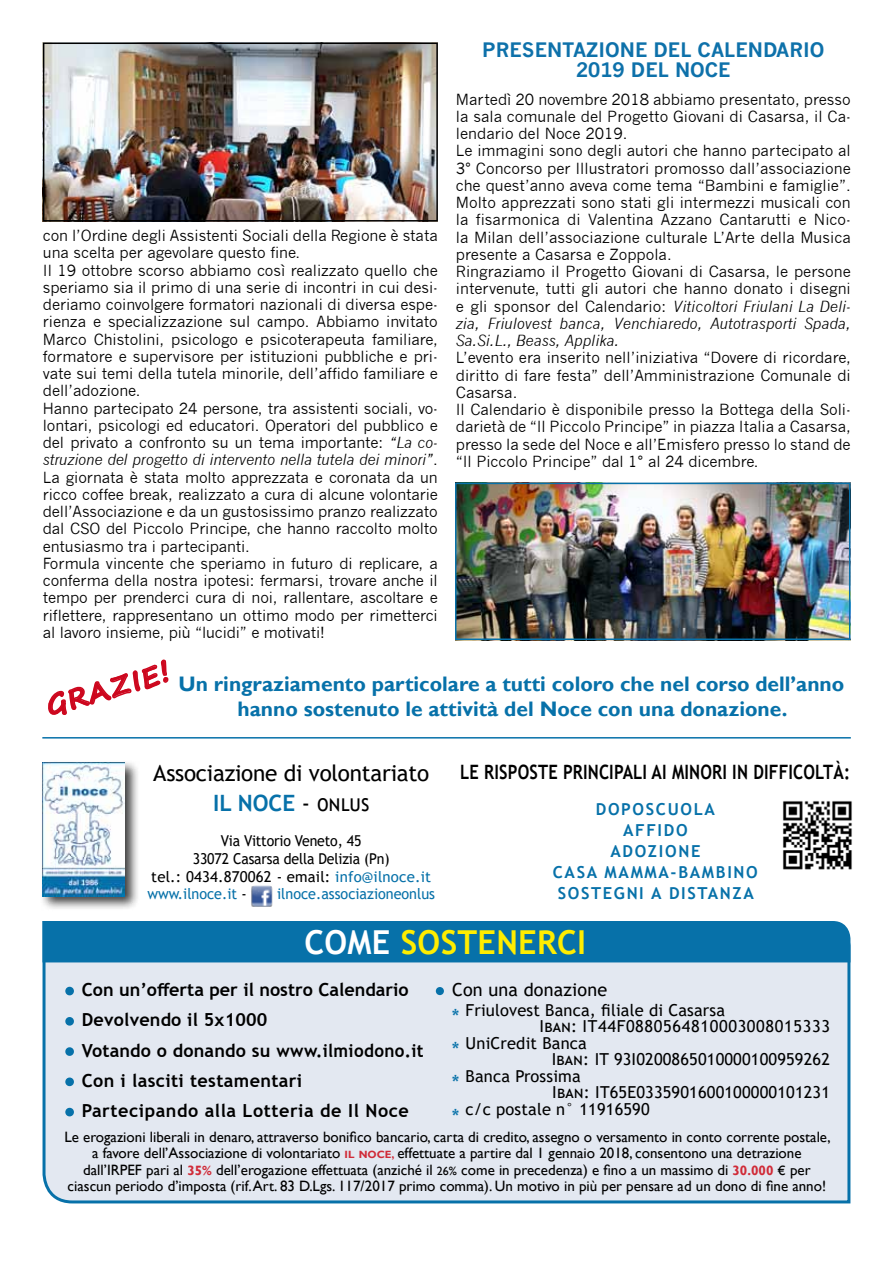
<style>
.page{position:relative;width:893px;height:1263px;background:#fff}
.page>*{position:absolute;margin:0;border:0;box-sizing:border-box;transform-origin:0 0}
.t1{font:700 33px "Trebuchet MS";letter-spacing:.01em;color:#ffed00}
.t2{font:700 27px "Segoe Print";color:#cd071e}
.t3{font:22.5px "Trebuchet MS";letter-spacing:-.01em;color:#000}
.t4{font:700 22.5px "Trebuchet MS";color:#0771a9}
.t5{font:700 21px "Gill Sans";color:#0771a9}
.t6{font:21px/33px "Trebuchet MS";color:#0771a9;text-align:justify}
.t7{font:700 19.8px "Trebuchet MS";letter-spacing:.01em;color:#000;scale:.83 1}
.t8{font:700 19.5px/19.5px "News Gothic";color:#0e71aa;text-align:center}
.t9{font:700 18px "Trebuchet MS";letter-spacing:.02em;color:#000}
.t10{font:700 18px "Trebuchet MS";color:#000}
.t11{font:18px "Trebuchet MS";letter-spacing:.01em;color:#000}
.t12{font:16.5px "Trebuchet MS";letter-spacing:.01em;color:#000}
.t13{font:700 16.5px/21px "Trebuchet MS";letter-spacing:.1em;color:#0771a9;text-align:center}
.t14{font:16.5px "Trebuchet MS";letter-spacing:.04em;color:#000}
.t15{font:15px/17.2px "News Gothic";letter-spacing:-.005em;color:#000}
.t16{font:15px/16.5px "Gill Sans";color:#000;text-align:center}
.t17{font:15px "Trebuchet MS";letter-spacing:-.01em;color:#000;scale:.94 1}
.t18{font:15px "Trebuchet MS";color:#0771a9;scale:.96 1}
.t19{font:15px "Trebuchet MS";letter-spacing:.01em;color:#000}
.s1{font-style:italic}
.s2{font-size:30px}
.s3{color:#0771a9}
.s4{color:#000}
.s5{color:#fff}
.s6{font-weight:700;font-size:10.5px;color:#d02b38}
.s7{color:#d02b38}
.s8{font-weight:700;font-size:13.5px;color:#d02b38}
.s9{font-size:12px}
.s10{font-size:13.5px}
</style>
<div class="page">
<div style="left:42px;top:921px;width:809px;height:283px;background:#e3e8f1"></div>
<svg style="left:434px;top:984px;width:12px;height:13px"></svg>
<svg style="left:63px;top:984px;width:13px;height:13px"></svg>
<svg style="left:63px;top:1014px;width:13px;height:13px"></svg>
<svg style="left:63px;top:1045px;width:13px;height:13px"></svg>
<svg style="left:63px;top:1075px;width:13px;height:13px"></svg>
<svg style="left:63px;top:1105px;width:13px;height:13px"></svg>
<div style="left:43px;top:921px;width:807px;height:41px;background:#0771a9"></div>
<img style="left:782px;top:801px;width:70px;height:69px">
<div style="left:40px;top:759px;width:100px;height:153px;background:#000;opacity:.75"></div>
<img style="left:43px;top:762px;width:82px;height:134px">
<img style="left:251px;top:885px;width:21px;height:21px">
<img style="left:458px;top:486px;width:389px;height:151px">
<div style="left:455px;top:483px;width:395px;height:157px;border:2px solid #0771a9"></div>
<svg style="left:48px;top:659px;width:121px;height:56px"></svg>
<hr style="left:42px;top:737px;width:809px;height:1px;background:#0771a9">
<img style="left:46px;top:46px;width:389px;height:173px">
<div style="left:43px;top:43px;width:395px;height:179px;border:2px solid #000"></div>
<p class="t15" style="left:43px;top:227px;width:397px">con l’Ordine degli Assistenti Sociali della Regione è stata una scelta per agevolare questo fine.<br>Il 19 ottobre scorso abbiamo così realizzato quello che speriamo sia il primo di una serie di incontri in cui desi&shy;deriamo coinvolgere formatori nazionali di diversa espe&shy;rienza e specializzazione sul campo. Abbiamo invitato Marco Chistolini, psicologo e psicoterapeuta familiare, formatore e supervisore per istituzioni pubbliche e pri&shy;vate sui temi della tutela minorile, dell’affido familiare e dell’adozione.<br>Hanno partecipato 24 persone, tra assistenti sociali, vo&shy;lontari, psicologi ed educatori. Operatori del pubblico e del privato a confronto su un tema importante: <span class="s1">“La co&shy;struzione del progetto di intervento nella tutela dei minori”</span>.<br>La giornata è stata molto apprezzata e coronata da un ricco coffee break, realizzato a cura di alcune volontarie dell’Associazione e da un gustosissimo pranzo realizzato dal Cso del Piccolo Principe, che hanno raccolto molto entusiasmo tra i partecipanti.<br>Formula vincente che speriamo in futuro di replicare, a conferma della nostra ipotesi: fermarsi, trovare anche il tempo per prenderci cura di noi, rallentare, ascoltare e riflettere, rappresentano un ottimo modo per rimetterci al lavoro insieme, più “lucidi” e motivati!</p>
<h3 class="t8" style="left:482px;top:40px;width:344px">PRESENTAZIONE DEL CALENDARIO<br>2019 DEL NOCE</h3>
<p class="t15" style="left:456px;top:91px;width:396px">Martedì 20 novembre 2018 abbiamo presentato, presso la sala comunale del Progetto Giovani di Casarsa, il Ca&shy;lendario del Noce 2019.<br>Le immagini sono degli autori che hanno partecipato al 3° Concorso per Illustratori promosso dall’associazione che quest’anno aveva come tema “Bambini e famiglie”.<br>Molto apprezzati sono stati gli intermezzi musicali con la fisarmonica di Valentina Azzano Cantarutti e Nico&shy;la Milan dell’associazione culturale L’Arte della Musica presente a Casarsa e Zoppola.<br>Ringraziamo il Progetto Giovani di Casarsa, le persone intervenute, tutti gli autori che hanno donato i disegni e gli sponsor del Calendario: <span class="s1">Viticoltori Friulani La Deli&shy;zia, Friulovest banca, Venchiaredo, Autotrasporti Spada, Sa.Si.L., Beass, Applika.</span></p>
<p class="t15" style="left:456px;top:349px;width:396px">L’evento era inserito nell’iniziativa “Dovere di ricordare, diritto di fare festa” dell’Amministrazione Comunale di Casarsa.<br>Il Calendario è disponibile presso la Bottega della Soli&shy;darietà de “Il Piccolo Principe” in piazza Italia a Casarsa, presso la sede del Noce e all’Emisfero presso lo stand de “Il Piccolo Principe” dal 1° al 24 dicembre.</p>
<h2 class="t2" style="left:40px;top:683px;width:129px;rotate:-16deg">GRAZIE <span class="s2">!</span></h2>
<h3 class="t5" style="left:179px;top:671px;width:667px">Un ringraziamento particolare a tutti coloro che nel corso dell’anno</h3>
<h3 class="t5" style="left:238px;top:696px;width:551px">hanno sostenuto le attività del Noce con una donazione.</h3>
<h3 class="t3" style="left:153px;top:759px;width:277px">Associazione di volontariato</h3>
<h3 class="t4" style="left:213px;top:789px;width:55px">Il Noce</h3>
<h3 class="t3" style="left:302px;top:789px;width:69px">- onlus</h3>
<p class="t17" style="left:221px;top:832px;width:151px">Via Vittorio Veneto, 45</p>
<p class="t17" style="left:193px;top:849px;width:211px">33072 Casarsa della Delizia (Pn)</p>
<p class="t19" style="left:151px;top:867px;width:281px">tel.: 0434.870062 - email: <span class="s3">info@ilnoce.it</span></p>
<p class="t18" style="left:147px;top:885px;width:105px">www.ilnoce.it <span class="s4">-</span></p>
<p class="t18" style="left:277px;top:885px;width:166px">ilnoce.associazioneonlus</p>
<h3 class="t7" style="left:460px;top:760px;width:471px">LE RISPOSTE PRINCIPALI AI MINORI IN DIFFICOLTÀ:</h3>
<p class="t13" style="left:553px;top:799px;width:206px">DOPOSCUOLA<br>AFFIDO<br>ADOZIONE<br>CASA MAMMA-BAMBINO<br>SOSTEGNI A DISTANZA</p>
<h1 class="t1" style="left:304px;top:921px;width:283px"><span class="s5">COME</span> SOSTENERCI</h1>
<p class="t10" style="left:65px;top:978px;width:345px"><span class="s3">•</span> Con un’offerta per il nostro Calendario</p>
<p class="t9" style="left:65px;top:1009px;width:204px"><span class="s3">•</span> Devolvendo il 5x1000</p>
<p class="t9" style="left:65px;top:1039px;width:360px"><span class="s3">•</span> Votando o donando su www.ilmiodono.it</p>
<p class="t9" style="left:65px;top:1069px;width:239px"><span class="s3">•</span> Con i lasciti testamentari</p>
<p class="t9" style="left:65px;top:1099px;width:345px"><span class="s3">•</span> Partecipando alla Lotteria de Il Noce</p>
<p class="t11" style="left:435px;top:978px;width:174px"><span class="s3">•</span> Con una donazione</p>
<p class="t12" style="left:466px;top:999px;width:261px">Friulovest Banca, filiale di Casarsa</p>
<p class="t14" style="left:540px;top:1016px;width:292px">Iban: IT44F0880564810003008015333</p>
<p class="t12" style="left:466px;top:1032px;width:123px">UniCredit Banca</p>
<p class="t12" style="left:552px;top:1049px;width:280px">Iban: IT 93I0200865010000100959262</p>
<p class="t12" style="left:466px;top:1065px;width:117px">Banca Prossima</p>
<p class="t12" style="left:552px;top:1082px;width:279px">Iban: IT65E0335901600100000101231</p>
<p class="t12" style="left:466px;top:1098px;width:186px">c/c postale n° 11916590</p>
<h3 class="t6" style="left:452px;top:1000px;width:9px">* * * *</h3>
<p class="t16" style="left:64px;top:1129px;width:768px">Le erogazioni liberali in denaro, attraverso bonifico bancario, carta di credito, assegno o versamento in conto corrente postale, a favore dell’Associazione di volontariato <span class="s6">IL NOCE</span><span class="s7">,</span> effettuate a partire dal 1 gennaio 2018, consentono una detrazione dall’IRPEF pari al <span class="s8">35%</span> dell’erogazione effettuata (anziché il <span class="s9">26%</span> come in precedenza) e fino a un massimo di <span class="s8">30.000</span> <span class="s10">€</span> per ciascun periodo d’imposta (rif. Art. 83 D.Lgs. 117/2017 primo comma). Un motivo in più per pensare ad un dono di fine anno!</p>
</div>
